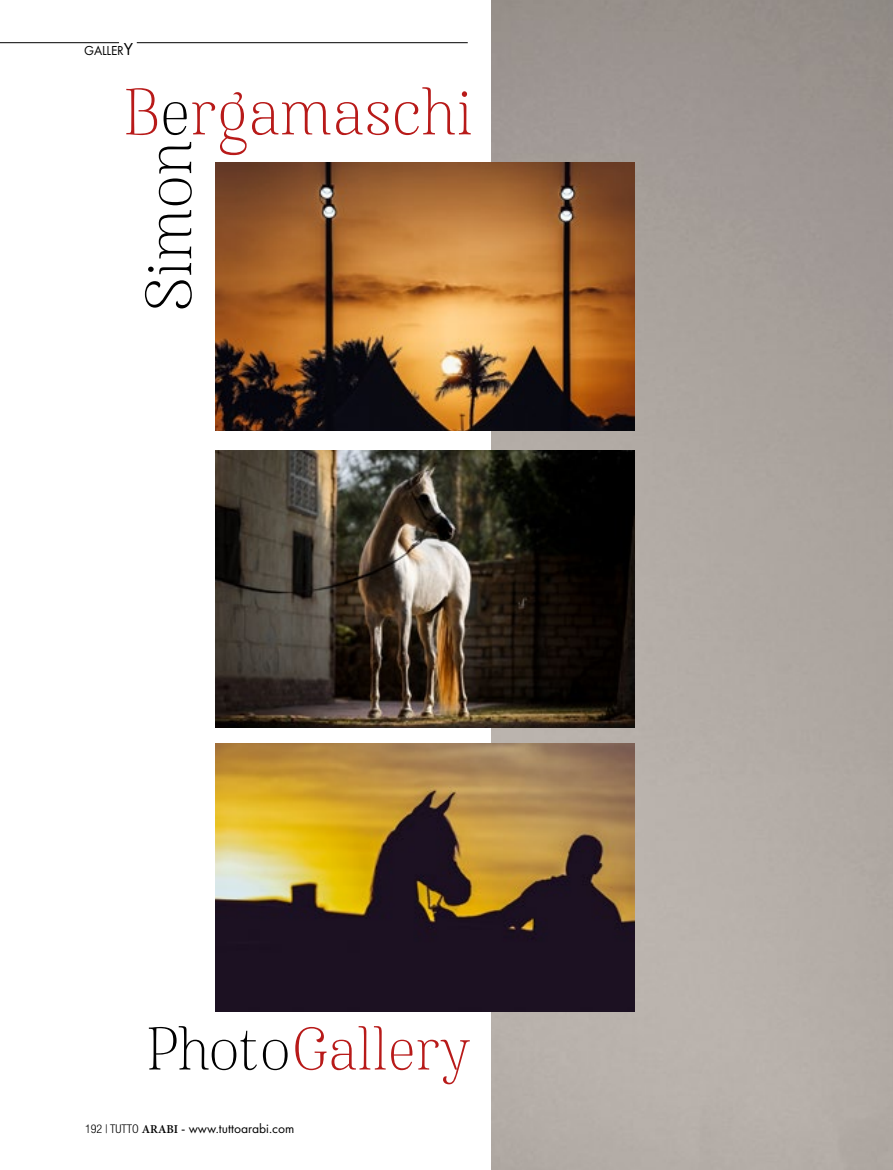
<style>
.page{position:relative;width:893px;height:1170px;background:#fff}
.page>*{position:absolute;margin:0;border:0;box-sizing:border-box;transform-origin:0 0}
.t1{font:69px "Famosa Thin Demo";color:#b81a19}
.t2{font:69px "Famosa Thin Demo";letter-spacing:-.005em;color:#000}
.t3{font:63.6px "Famosa Thin Demo";color:#b81a19}
.t4{font:13.5px "Futura PT";color:#000}
.s1{font-size:18px}
.s2{color:#000}
.s3{font-family:"Helvetica Neue LT Std";font-weight:300;font-stretch:condensed;font-size:12px}
.s4{font-family:"Minion Pro";font-weight:600;font-size:12px}
</style>
<div class="page">
<hr style="left:137px;top:42px;width:331px;height:1px;background:#000">
<hr style="left:0;top:42px;width:119px;height:1px;background:#000">
<img style="left:491px;top:0;width:402px;height:1169px">
<img style="left:216px;top:163px;width:419px;height:268px">
<img style="left:216px;top:743px;width:419px;height:268px">
<img style="left:216px;top:450px;width:419px;height:277px">
<p class="t4" style="left:84px;top:43px;width:50px">GALLER<span class="s1">Y</span></p>
<h1 class="t1" style="left:123px;top:84px;width:352px">B<span class="s2">e</span>rgamaschi</h1>
<h1 class="t2" style="left:141px;top:311px;width:174px;rotate:-90deg">Simon</h1>
<h2 class="t3" style="left:146px;top:1023px;width:326px"><span class="s2">Photo</span>Gallery</h2>
<p class="t4" style="left:85px;top:1119px;width:211px"><span class="s3">192 | TUTTO</span> <span class="s4">ARABI</span> - www.tuttoarabi.com</p>
</div>
